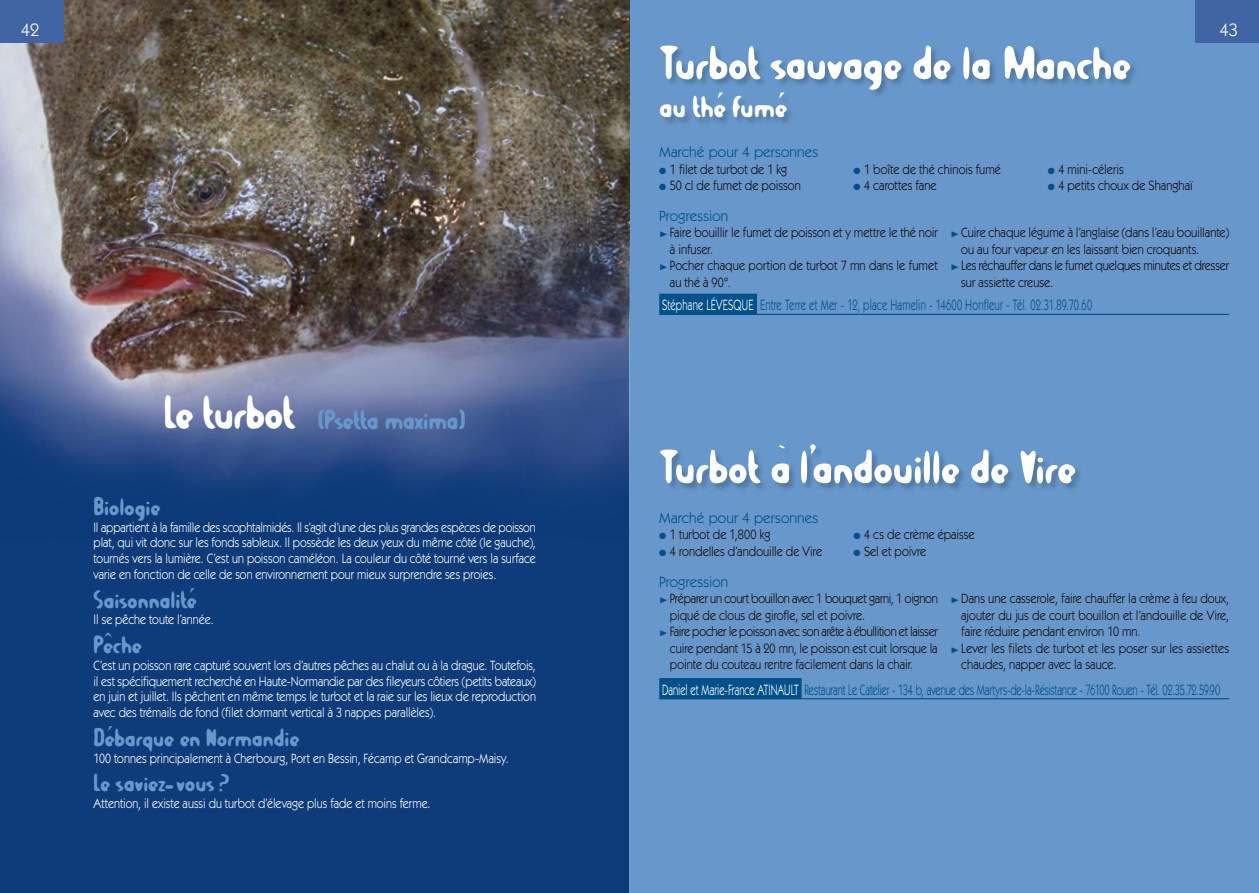
<style>
.page{position:relative;width:1259px;height:893px;background:#fff}
.page>*{position:absolute;margin:0;border:0;box-sizing:border-box;transform-origin:0 0}
.t1{font:51px "Balcony Angels";letter-spacing:-.005em;color:#fff}
.t2{font:33px "Balcony Angels";color:#fff}
.t3{font:30px "Balcony Angels";letter-spacing:-.02em;color:#6898cb}
.t4{font:27px "Balcony Angels";letter-spacing:-.005em;color:#6898cb}
.t5{font:18px "Itc Kabel";color:#fff}
.t6{font:15px "Itc Kabel";letter-spacing:.005em;color:#00508b;scale:.69 1}
.t7{font:15px "Itc Kabel";letter-spacing:.005em;color:#00508b}
.t8{font:13.5px/16.5px "Itc Kabel";color:#130a0d;scale:.9 1}
.t9{font:13.5px/15.8px "Itc Kabel";letter-spacing:.005em;color:#fff;text-align:justify;scale:.88 1}
.t10{font:9px "Zeal";color:#00508b}
.s1{font-size:51px;color:#fff}
.s2{color:#fff}
</style>
<div class="page">
<div style="left:0;top:0;width:629px;height:893px;background:#0e3c7b"></div>
<div style="left:629px;top:0;width:630px;height:893px;background:#6898cb"></div>
<img style="left:0;top:0;width:305px;height:215px">
<img style="left:305px;top:0;width:164px;height:485px">
<img style="left:0;top:51px;width:56px;height:376px">
<img style="left:469px;top:0;width:160px;height:486px">
<img style="left:19px;top:215px;width:346px;height:252px">
<img style="left:93px;top:467px;width:278px;height:18px">
<img style="left:629px;top:0;width:1px;height:538px">
<img style="left:663px;top:47px;width:473px;height:77px">
<hr style="left:659px;top:314px;width:570px;height:1px;background:#00508b">
<div style="left:659px;top:294px;width:98px;height:21px;background:#00508b"></div>
<img style="left:664px;top:448px;width:416px;height:44px">
<div style="left:659px;top:678px;width:142px;height:21px;background:#00508b"></div>
<hr style="left:659px;top:698px;width:570px;height:1px;background:#00508b">
<div style="left:0;top:0;width:64px;height:43px;background:#4164a4"></div>
<div style="left:1195px;top:0;width:64px;height:43px;background:#4164a4"></div>
<h3 class="t5" style="left:21px;top:19px;width:19px">42</h3>
<h3 class="t5" style="left:1219px;top:19px;width:19px">43</h3>
<h1 class="t1" style="left:659px;top:40px;width:473px">Turbot sauvage de la Manche</h1>
<h2 class="t2" style="left:659px;top:92px;width:129px">au thé fumé</h2>
<p class="t7" style="left:659px;top:143px;width:160px">Marché pour 4 personnes</p>
<p class="t8" style="left:670px;top:160px;width:147px">1 filet de turbot de 1 kg<br>50 cl de fumet de poisson</p>
<p class="t8" style="left:864px;top:160px;width:154px">1 boîte de thé chinois fumé<br>4 carottes fane</p>
<p class="t8" style="left:1058px;top:160px;width:151px">4 mini-céleris<br>4 petits choux de Shanghaï</p>
<h3 class="t3" style="left:164px;top:407px;width:303px"><span class="s1">Le turbot</span> (Psetta maxima)</h3>
<h3 class="t4" style="left:94px;top:494px;width:68px">Biologie</h3>
<p class="t9" style="left:94px;top:519px;width:504px">Il appartient à la famille des scophtalmidés. Il s’agit d’une des plus grandes espèces de poisson plat, qui vit donc sur les fonds sableux. Il possède les deux yeux du même côté (le gauche), tournés vers la lumière. C’est un poisson caméléon. La couleur du côté tourné vers la surface varie en fonction de celle de son environnement pour mieux surprendre ses proies.</p>
<h3 class="t4" style="left:94px;top:587px;width:104px">Saisonnalité</h3>
<p class="t9" style="left:94px;top:612px;width:138px">Il se pêche toute l’année.</p>
<h3 class="t4" style="left:94px;top:633px;width:50px">Pêche</h3>
<p class="t9" style="left:94px;top:657px;width:504px">C’est un poisson rare capturé souvent lors d’autres pêches au chalut ou à la drague. Toutefois, il est spécifiquement recherché en Haute-Normandie par des fileyeurs côtiers (petits bateaux) en juin et juillet. Ils pêchent en même temps le turbot et la raie sur les lieux de reproduction avec des trémails de fond (filet dormant vertical à 3 nappes parallèles).</p>
<h3 class="t4" style="left:94px;top:725px;width:207px">Débarque en Normandie</h3>
<p class="t9" style="left:94px;top:750px;width:473px">100 tonnes principalement à Cherbourg, Port en Bessin, Fécamp et Grandcamp-Maisy.</p>
<h3 class="t4" style="left:94px;top:771px;width:137px">Le saviez-vous ?</h3>
<p class="t9" style="left:94px;top:795px;width:384px">Attention, il existe aussi du turbot d’élevage plus fade et moins ferme.</p>
<p class="t7" style="left:659px;top:207px;width:71px">Progression</p>
<p class="t8" style="left:670px;top:224px;width:299px">Faire bouillir le fumet de poisson et y mettre le thé noir à infuser.<br>Pocher chaque portion de turbot 7 mn dans le fumet au thé à 90°.</p>
<p class="t8" style="left:961px;top:224px;width:299px">Cuire chaque légume à l’anglaise (dans l’eau bouillante) ou au four vapeur en les laissant bien croquants.<br>Les réchauffer dans le fumet quelques minutes et dresser sur assiette creuse.</p>
<p class="t10" style="left:659px;top:230px;width:10px">®</p>
<p class="t10" style="left:659px;top:263px;width:10px">®</p>
<p class="t10" style="left:950px;top:230px;width:10px">®</p>
<p class="t10" style="left:950px;top:263px;width:10px">®</p>
<p class="t6" style="left:662px;top:296px;width:624px"><span class="s2">Stéphane LÉVESQUE</span> Entre Terre et Mer - 12, place Hamelin - 14600 Honfleur - Tél. 02.31.89.70.60</p>
<h1 class="t1" style="left:659px;top:444px;width:418px">Turbot à l’andouille de Vire</h1>
<p class="t7" style="left:659px;top:509px;width:160px">Marché pour 4 personnes</p>
<p class="t8" style="left:670px;top:526px;width:171px">1 turbot de 1,800 kg<br>4 rondelles d’andouille de Vire</p>
<p class="t8" style="left:864px;top:526px;width:124px">4 cs de crème épaisse<br>Sel et poivre</p>
<p class="t7" style="left:659px;top:573px;width:71px">Progression</p>
<p class="t8" style="left:670px;top:590px;width:299px">Préparer un court bouillon avec 1 bouquet garni, 1 oignon piqué de clous de girofle, sel et poivre.<br>Faire pocher le poisson avec son arête à ébullition et laisser cuire pendant 15 à 20 mn, le poisson est cuit lorsque la pointe du couteau rentre facilement dans la chair.</p>
<p class="t8" style="left:961px;top:590px;width:299px">Dans une casserole, faire chauffer la crème à feu doux, ajouter du jus de court bouillon et l’andouille de Vire, faire réduire pendant environ 10 mn.<br>Lever les filets de turbot et les poser sur les assiettes chaudes, napper avec la sauce.</p>
<p class="t10" style="left:659px;top:596px;width:10px">®</p>
<p class="t10" style="left:659px;top:629px;width:10px">®</p>
<p class="t10" style="left:950px;top:596px;width:10px">®</p>
<p class="t10" style="left:950px;top:645px;width:10px">®</p>
<p class="t6" style="left:662px;top:681px;width:810px"><span class="s2">Daniel et Marie-France ATINAULT</span> Restaurant Le Catelier - 134 b, avenue des Martyrs-de-la-Résistance - 76100 Rouen - Tél. 02.35.72.59.90</p>
</div>
